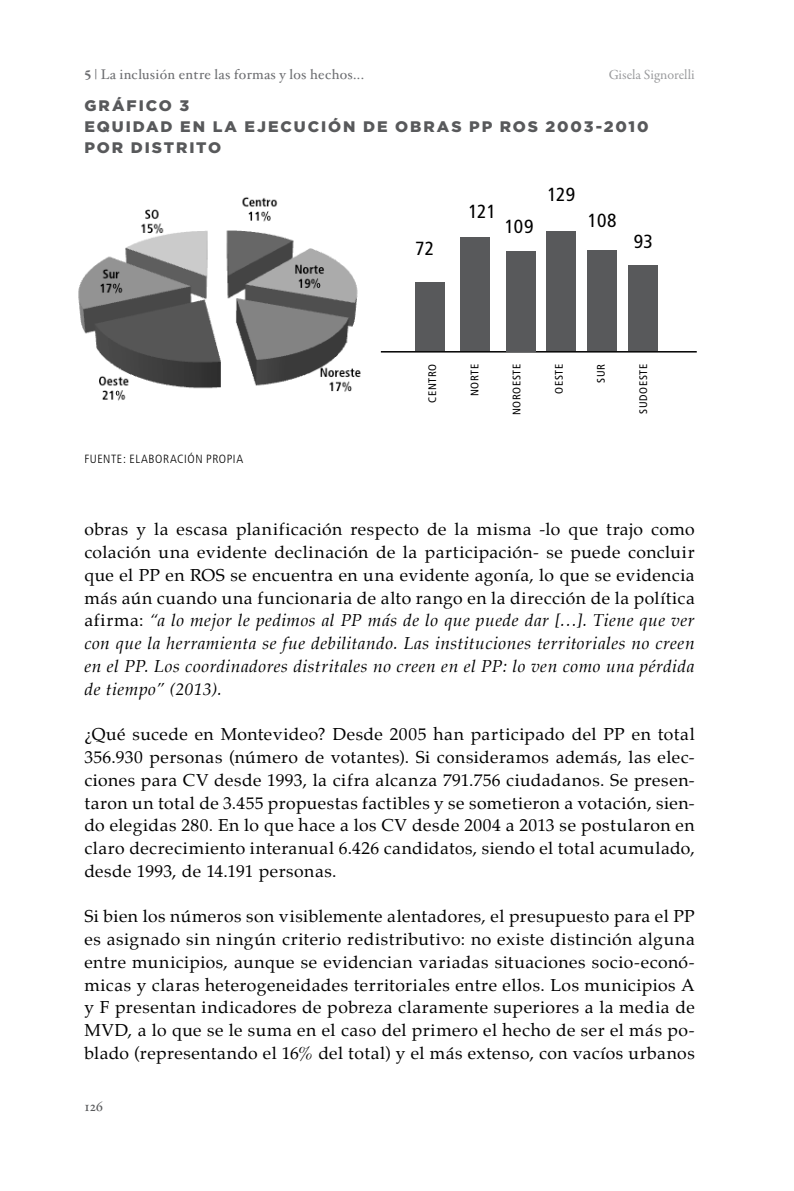
<style>
.page{position:relative;width:794px;height:1191px;background:#fff}
.page>*{position:absolute;margin:0;border:0;box-sizing:border-box;transform-origin:0 0}
.t1{font:condensed 18.9px "Frutiger";letter-spacing:.015em;color:#000}
.t2{font:16.97px/22.8px "Palatino";letter-spacing:.025em;color:#000;text-align:justify}
.t3{font:900 15.22px/21px "Gotham";letter-spacing:.12em;color:#58595b}
.t4{font:14px "Hoefler Text";letter-spacing:.02em;color:#6d6e71}
.t5{font:14px "Garamond Premr Pro";color:#6d6e71}
.t6{font:14px "Hoefler Text";color:#58595b}
.t7{font:300 condensed 11.9px "Frutiger";letter-spacing:.045em;color:#000}
.t8{font:condensed 11.03px "Frutiger";letter-spacing:.055em;color:#000}
.s1{font-family:"Garamond Premr Pro";font-weight:700}
.s2{font-style:italic}
</style>
<div class="page">
<img style="left:78px;top:197px;width:283px;height:204px">
<hr style="left:381px;top:351px;width:316px;height:1px;background:#000">
<div style="left:415px;top:283px;width:30px;height:68px;background:#58595b"></div>
<div style="left:460px;top:238px;width:30px;height:113px;background:#58595b"></div>
<div style="left:506px;top:251px;width:29px;height:100px;background:#58595b"></div>
<div style="left:546px;top:231px;width:30px;height:120px;background:#58595b"></div>
<div style="left:587px;top:250px;width:30px;height:101px;background:#58595b"></div>
<div style="left:628px;top:266px;width:30px;height:85px;background:#58595b"></div>
<p class="t4" style="left:84px;top:66px;width:281px"><span class="s1">5</span> | La inclusión entre las formas y los hechos...</p>
<p class="t5" style="left:608px;top:67px;width:88px">Gisela Signorelli</p>
<p class="t3" style="left:84px;top:94px;width:566px">GRÁFICO 3<br>EQUIDAD EN LA EJECUCIÓN DE OBRAS PP ROS 2003-2010<br>POR DISTRITO</p>
<p class="t1" style="left:415px;top:237px;width:21px">72</p>
<p class="t1" style="left:468px;top:201px;width:29px">121</p>
<p class="t1" style="left:504px;top:216px;width:30px">109</p>
<p class="t1" style="left:547px;top:184px;width:30px">129</p>
<p class="t1" style="left:588px;top:209px;width:30px">108</p>
<p class="t1" style="left:634px;top:231px;width:21px">93</p>
<p class="t7" style="left:84px;top:452px;width:160px">FUENTE: ELABORACIÓN PROPIA</p>
<p class="t8" style="left:426px;top:403px;width:40px;rotate:-90deg">CENTRO</p>
<p class="t8" style="left:468px;top:396px;width:34px;rotate:-90deg">NORTE</p>
<p class="t8" style="left:510px;top:415px;width:53px;rotate:-90deg">NOROESTE</p>
<p class="t8" style="left:552px;top:394px;width:31px;rotate:-90deg">OESTE</p>
<p class="t8" style="left:595px;top:382px;width:20px;rotate:-90deg">SUR</p>
<p class="t8" style="left:637px;top:414px;width:51px;rotate:-90deg">SUDOESTE</p>
<p class="t2" style="left:84px;top:518px;width:612px">obras y la escasa planificación respecto de la misma -lo que trajo como colación una evidente declinación de la participación- se puede concluir que el PP en ROS se encuentra en una evidente agonía, lo que se evidencia más aún cuando una funcionaria de alto rango en la dirección de la política afirma: <span class="s2">“a lo mejor le pedimos al PP más de lo que puede dar […]. Tiene que ver con que la herramienta se fue debilitando. Las instituciones territoriales no creen en el PP. Los coordinadores distritales no creen en el PP: lo ven como una pérdida de tiempo” (2013).</span></p>
<p class="t2" style="left:84px;top:723px;width:612px">¿Qué sucede en Montevideo? Desde 2005 han participado del PP en total 356.930 personas (número de votantes). Si consideramos además, las elec&shy;ciones para CV desde 1993, la cifra alcanza 791.756 ciudadanos. Se presen&shy;taron un total de 3.455 propuestas factibles y se sometieron a votación, sien&shy;do elegidas 280. En lo que hace a los CV desde 2004 a 2013 se postularon en claro decrecimiento interanual 6.426 candidatos, siendo el total acumulado, desde 1993, de 14.191 personas.</p>
<p class="t2" style="left:84px;top:905px;width:612px">Si bien los números son visiblemente alentadores, el presupuesto para el PP es asignado sin ningún criterio redistributivo: no existe distinción alguna entre municipios, aunque se evidencian variadas situaciones socio-econó&shy;micas y claras heterogeneidades territoriales entre ellos. Los municipios A y F presentan indicadores de pobreza claramente superiores a la media de MVD, a lo que se le suma en el caso del primero el hecho de ser el más po&shy;blado (representando el 16% del total) y el más extenso, con vacíos urbanos</p>
<p class="t6" style="left:84px;top:1098px;width:20px">126</p>
</div>
